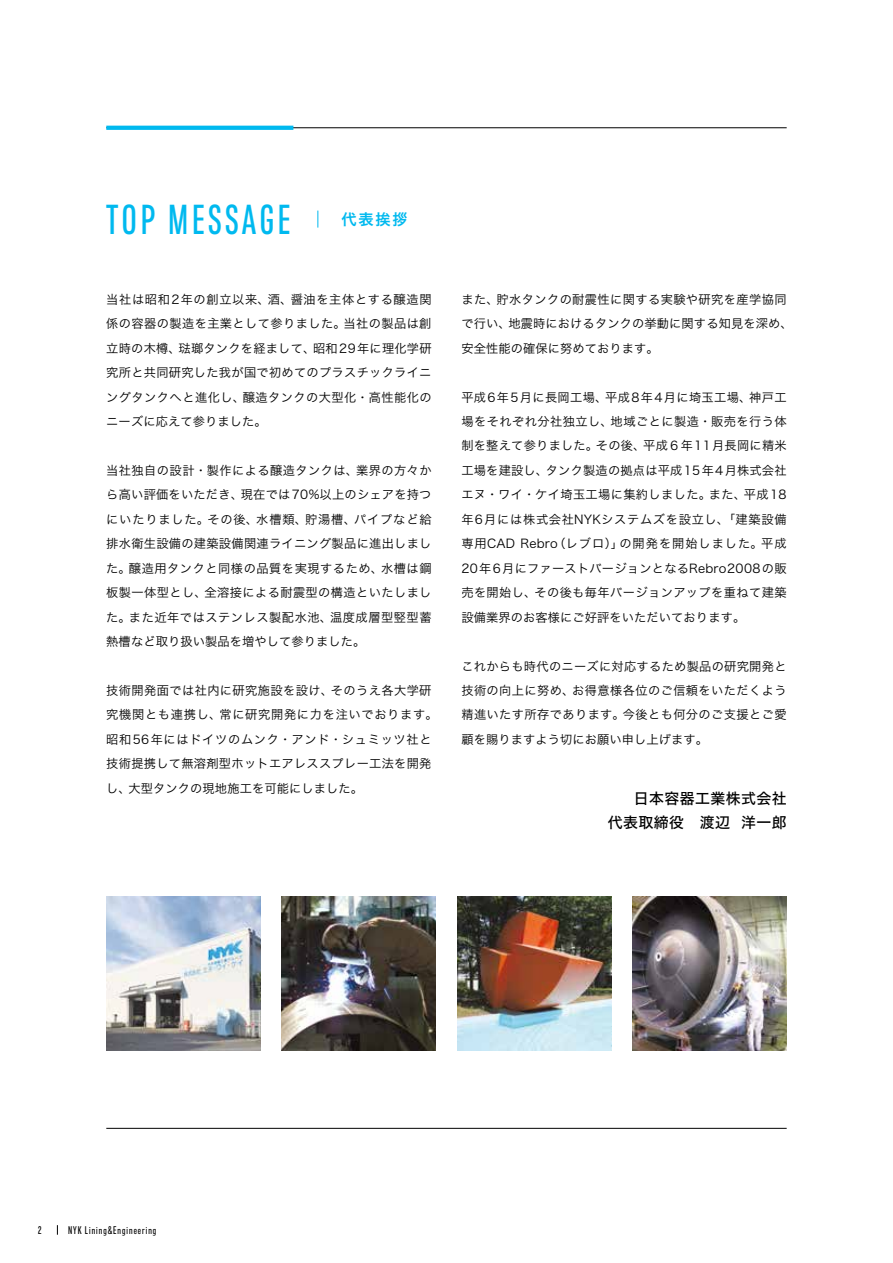
<style>
.page{position:relative;width:893px;height:1263px;background:#fff}
.page>*{position:absolute;margin:0;border:0;box-sizing:border-box;transform-origin:0 0}
.t1{font:300 36px "Vibe MO Cm Pro";letter-spacing:.11em;color:#00b9ef}
.t2{font:15.15px "Hira Kaku Std N W6";color:#00b9ef}
.t3{font:14.85px/23.4px "Hira Kaku Std N W5";letter-spacing:.03em;color:#000;text-align:right}
.t4{font:12.15px/24.5px "Hira Kaku Std N W3";letter-spacing:.035em;color:#000;text-align:justify}
.t5{font:12.15px/24.5px "Hira Kaku Std N W3";letter-spacing:.01em;color:#000}
.t6{font:300 9.6px "Vibe MO Cm Pro";letter-spacing:.11em;color:#000}
</style>
<div class="page">
<img style="left:457px;top:897px;width:154px;height:154px">
<img style="left:106px;top:897px;width:154px;height:154px">
<img style="left:282px;top:897px;width:154px;height:154px">
<img style="left:632px;top:897px;width:155px;height:154px">
<svg style="left:317px;top:211px;width:1px;height:17px"></svg>
<hr style="left:106px;top:127px;width:681px;height:1px;background:#000">
<hr style="left:106px;top:1128px;width:681px;height:1px;background:#000">
<svg style="left:106px;top:126px;width:187px;height:4px"></svg>
<h1 class="t1" style="left:106px;top:192px;width:185px">TOP MESSAGE</h1>
<p class="t2" style="left:342px;top:207px;width:68px">代表挨拶</p>
<p class="t4" style="left:106px;top:287px;width:327px">当社は昭和2年の創立以来、酒、醤油を主体とする醸造関係の容器の製造を主業として参りました。当社の製品は創立時の木樽、琺瑯タンクを経まして、昭和29年に理化学研究所と共同研究した我が国で初めてのプラスチックライニングタンクへと進化し、醸造タンクの大型化・高性能化のニーズに応えて参りました。</p>
<p class="t4" style="left:106px;top:458px;width:327px">当社独自の設計・製作による醸造タンクは、業界の方々から高い評価をいただき、現在では70%以上のシェアを持つにいたりました。その後、水槽類、貯湯槽、パイプなど給排水衛生設備の建築設備関連ライニング製品に進出しました。醸造用タンクと同様の品質を実現するため、水槽は鋼板製一体型とし、全溶接による耐震型の構造といたしました。また近年ではステンレス製配水池、温度成層型竪型蓄熱槽など取り扱い製品を増やして参りました。</p>
<p class="t4" style="left:106px;top:678px;width:333px;text-align:left">技術開発面では社内に研究施設を設け、そのうえ各大学研究機関とも連携し、常に研究開発に力を注いでおります。昭和56年にはドイツのムンク・アンド・シュミッツ社と技術提携して無溶剤型ホットエアレススプレー工法を開発し、大型タンクの現地施工を可能にしました。</p>
<p class="t5" style="left:461px;top:287px;width:333px">また、貯水タンクの耐震性に関する実験や研究を産学協同で行い、地震時におけるタンクの挙動に関する知見を深め、安全性能の確保に努めております。</p>
<p class="t4" style="left:461px;top:385px;width:327px">平成6年5月に長岡工場、平成8年4月に埼玉工場、神戸工場をそれぞれ分社独立し、地域ごとに製造・販売を行う体制を整えて参りました。その後、平成６年11月長岡に精米工場を建設し、タンク製造の拠点は平成15年4月株式会社エヌ・ワイ・ケイ埼玉工場に集約しました。また、平成18年6月には株式会社NYKシステムズを設立し、「建築設備専用CAD Rebro（レブロ）」の開発を開始しました。平成20年6月にファーストバージョンとなるRebro2008の販売を開始し、その後も毎年バージョンアップを重ねて建築設備業界のお客様にご好評をいただいております。</p>
<p class="t4" style="left:461px;top:653px;width:327px">これからも時代のニーズに対応するため製品の研究開発と技術の向上に努め、お得意様各位のご信頼をいただくよう精進いたす所存であります。今後とも何分のご支援とご愛顧を賜りますよう切にお願い申し上げます。</p>
<p class="t3" style="left:608px;top:787px;width:180px">日本容器工業株式会社<br>代表取締役　渡辺 洋一郎</p>
<p class="t6" style="left:38px;top:1222px;width:5px">2</p>
<p class="t6" style="left:68px;top:1223px;width:90px">NYK Lining&amp;Engineering</p>
</div>
